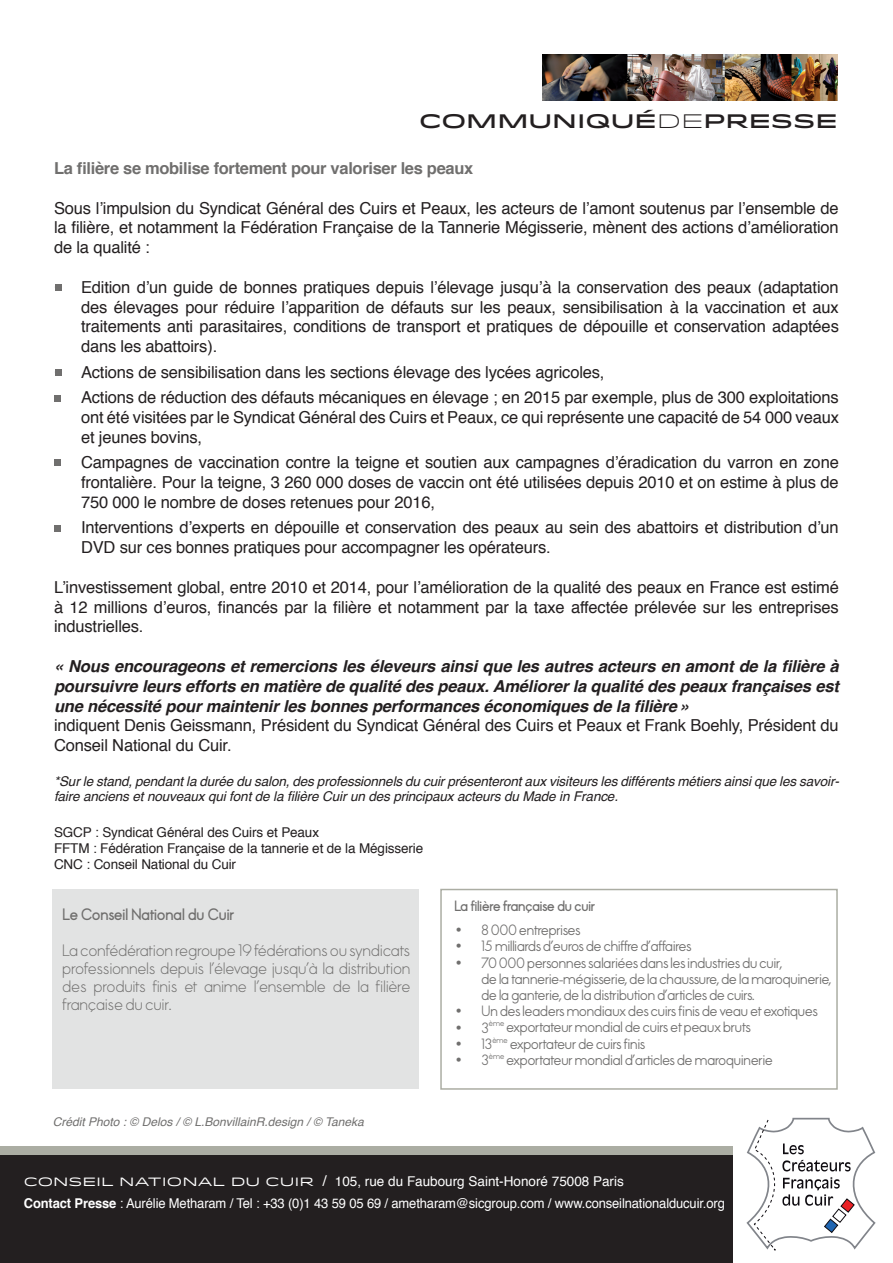
<style>
.page{position:relative;width:893px;height:1263px;background:#fff}
.page>*{position:absolute;margin:0;border:0;box-sizing:border-box;transform-origin:0 0}
.t1{font:500 19.5px "Idlewild";color:#231f20}
.t2{font:16.5px/19.8px "Helvetica";letter-spacing:-.01em;color:#231f20;text-align:justify}
.t3{font:italic 700 16.5px/19.8px "Helvetica";letter-spacing:-.01em;color:#231f20;text-align:justify}
.t4{font:700 16.5px "Helvetica";letter-spacing:-.02em;color:#706f6e}
.t5{font:15px/18px "Elle Nova C";letter-spacing:.02em;color:#706f6e;text-align:justify}
.t6{font:600 15px "Elle Nova C";color:#706f6e}
.t7{font:500 13.5px/16.2px "Elle Nova C";color:#706f6e}
.t8{font:italic 13.5px/15px "Helvetica";letter-spacing:-.01em;color:#231f20}
.t9{font:13.5px/22.5px "Helvetica";letter-spacing:-.01em;color:#fff}
.t10{font:13.5px/16.2px "Helvetica";letter-spacing:-.01em;color:#231f20}
.t11{font:600 13.5px "Elle Nova C";letter-spacing:-.01em;color:#706f6e}
.t12{font:italic 12px "Helvetica";color:#706f6e}
.s1{font-weight:300}
.s2{font-family:"Idlewild";font-size:12px}
.s3{font-size:15px}
.s4{font-weight:700}
</style>
<div class="page">
<div style="left:0;top:1146px;width:732px;height:117px;background:#abada3"></div>
<div style="left:0;top:1155px;width:732px;height:108px;background:#231f20"></div>
<svg style="left:746px;top:1117px;width:130px;height:134px"></svg>
<div style="left:440px;top:889px;width:398px;height:201px;border:2px solid #abada3"></div>
<div style="left:53px;top:889px;width:366px;height:200px;background:#e2e3e3"></div>
<svg style="left:55px;top:284px;width:6px;height:6px"></svg>
<svg style="left:55px;top:369px;width:6px;height:6px"></svg>
<div style="left:54px;top:395px;width:6px;height:7px;background:#706f6e"></div>
<div style="left:54px;top:459px;width:6px;height:7px;background:#706f6e"></div>
<svg style="left:54px;top:525px;width:6px;height:6px"></svg>
<img style="left:543px;top:54px;width:295px;height:47px">
<p class="t1" style="left:419px;top:107px;width:420px">COMMUNIQUÉ<span class="s1">DE</span>PRESSE</p>
<p class="t4" style="left:54px;top:155px;width:421px">La filière se mobilise fortement pour valoriser les peaux</p>
<p class="t2" style="left:54px;top:198px;width:786px">Sous l’impulsion du Syndicat Général des Cuirs et Peaux, les acteurs de l’amont soutenus par l’ensemble de la filière, et notamment la Fédération Française de la Tannerie Mégisserie, mènent des actions d’amélioration de la qualité :</p>
<p class="t2" style="left:81px;top:278px;width:759px;text-indent:-27px">• Edition d’un guide de bonnes pratiques depuis l’élevage jusqu’à la conservation des peaux (adaptation des élevages pour réduire l’apparition de défauts sur les peaux, sensibilisation à la vaccination et aux traitements anti parasitaires, conditions de transport et pratiques de dépouille et conservation adaptées dans les abattoirs).</p>
<p class="t2" style="left:54px;top:362px;width:552px">• Actions de sensibilisation dans les sections élevage des lycées agricoles,</p>
<p class="t2" style="left:81px;top:388px;width:759px;text-indent:-27px">• Actions de réduction des défauts mécaniques en élevage ; en 2015 par exemple, plus de 300 exploitations ont été visitées par le Syndicat Général des Cuirs et Peaux, ce qui représente une capacité de 54 000 veaux et jeunes bovins,</p>
<p class="t2" style="left:81px;top:453px;width:759px;text-indent:-27px">• Campagnes de vaccination contre la teigne et soutien aux campagnes d’éradication du varron en zone frontalière. Pour la teigne, 3 260 000 doses de vaccin ont été utilisées depuis 2010 et on estime à plus de 750 000 le nombre de doses retenues pour 2016,</p>
<p class="t2" style="left:81px;top:518px;width:759px;text-indent:-27px">• Interventions d’experts en dépouille et conservation des peaux au sein des abattoirs et distribution d’un<br>DVD sur ces bonnes pratiques pour accompagner les opérateurs.</p>
<p class="t2" style="left:54px;top:578px;width:786px">L’investissement global, entre 2010 et 2014, pour l’amélioration de la qualité des peaux en France est estimé à 12 millions d’euros, financés par la filière et notamment par la taxe affectée prélevée sur les entreprises industrielles.</p>
<p class="t3" style="left:54px;top:656px;width:786px">« Nous encourageons et remercions les éleveurs ainsi que les autres acteurs en amont de la filière à poursuivre leurs efforts en matière de qualité des peaux. Améliorer la qualité des peaux françaises est une nécessité pour maintenir les bonnes performances économiques de la filière »</p>
<p class="t2" style="left:54px;top:716px;width:786px">indiquent Denis Geissmann, Président du Syndicat Général des Cuirs et Peaux et Frank Boehly, Président du<br>Conseil National du Cuir.</p>
<p class="t8" style="left:54px;top:774px;width:787px">*Sur le stand, pendant la durée du salon, des professionnels du cuir présenteront aux visiteurs les différents métiers ainsi que les savoir&shy;faire anciens et nouveaux qui font de la filière Cuir un des principaux acteurs du Made in France.</p>
<p class="t10" style="left:54px;top:825px;width:371px">SGCP : Syndicat Général des Cuirs et Peaux<br>FFTM : Fédération Française de la tannerie et de la Mégisserie<br>CNC : Conseil National du Cuir</p>
<p class="t6" style="left:63px;top:906px;width:173px">Le Conseil National du Cuir</p>
<p class="t5" style="left:63px;top:942px;width:349px">La confédération regroupe 19 fédérations ou syndicats professionnels depuis l’élevage jusqu’à la distribution des produits finis et anime l’ensemble de la filière française du cuir.</p>
<p class="t12" style="left:53px;top:1112px;width:313px">Crédit Photo : © Delos / © L.BonvillainR.design / © Taneka</p>
<p class="t11" style="left:454px;top:899px;width:142px">La filière française du cuir</p>
<p class="t7" style="left:454px;top:923px;width:128px">• 8 000 entreprises</p>
<p class="t7" style="left:454px;top:939px;width:238px">• 15 milliards d’euros de chiffre d’affaires</p>
<p class="t7" style="left:481px;top:955px;width:351px;text-indent:-27px">• 70 000 personnes salariées dans les industries du cuir,<br>de la tannerie-mégisserie, de la chaussure, de la maroquinerie, de la ganterie, de la distribution d’articles de cuirs.</p>
<p class="t7" style="left:454px;top:1004px;width:365px">• Un des leaders mondiaux des cuirs finis de veau et exotiques</p>
<p class="t7" style="left:454px;top:1020px;width:298px">• 3<sup>ème</sup> exportateur mondial de cuirs et peaux bruts</p>
<p class="t7" style="left:454px;top:1036px;width:192px">• 13<sup>ème</sup> exportateur de cuirs finis</p>
<p class="t7" style="left:454px;top:1052px;width:320px">• 3<sup>ème</sup> exportateur mondial d’articles de maroquinerie</p>
<p class="t9" style="left:24px;top:1170px;width:703px"><span class="s2">CONSEIL NATIONAL DU CUIR</span> <span class="s3">/</span> 105, rue du Faubourg Saint-Honoré 75008 Paris<br><span class="s4">Contact Presse</span> : Aurélie Metharam / Tel : +33 (0)1 43 59 05 69 / ametharam@sicgroup.com / www.conseilnationalducuir.org</p>
</div>
